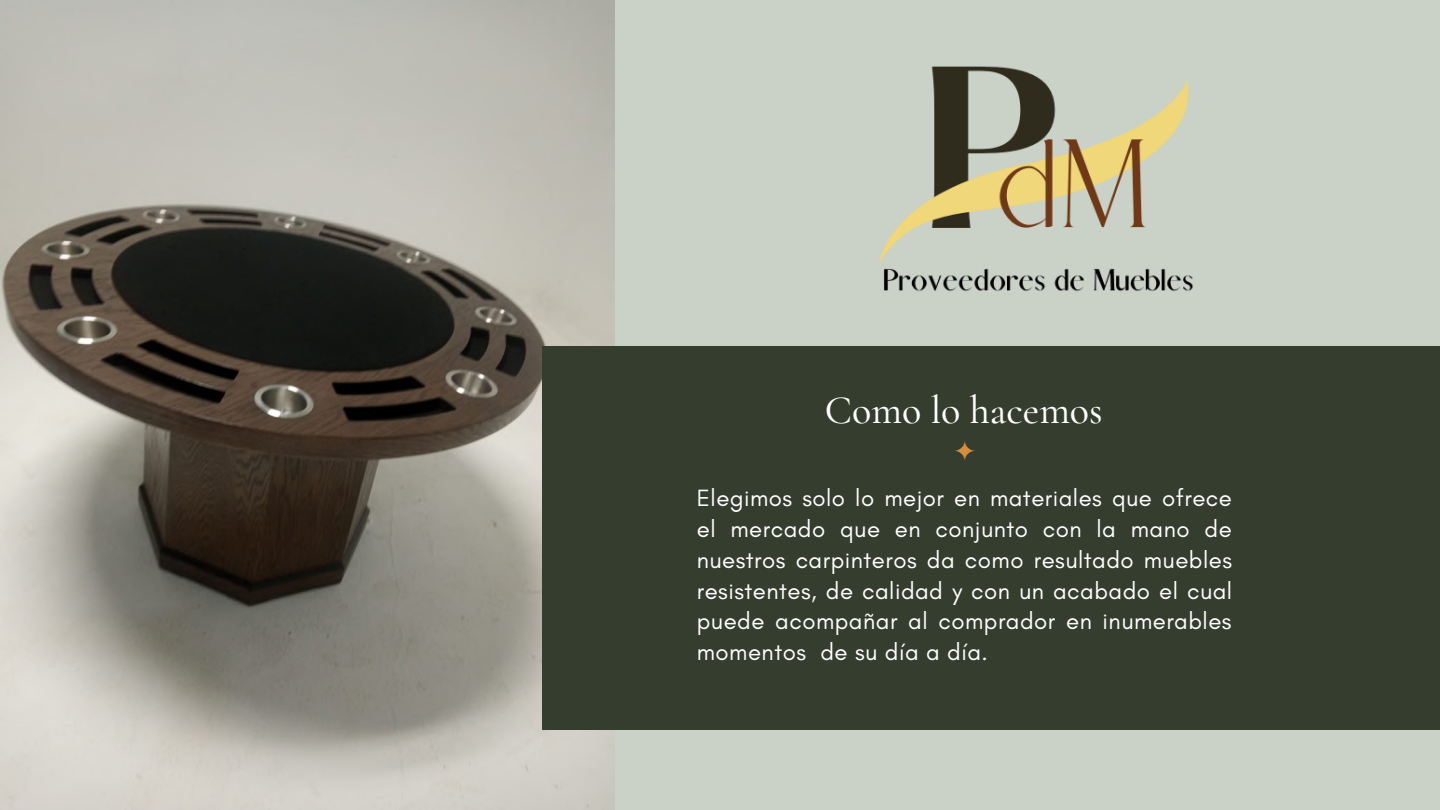
<style>
.page{position:relative;width:1440px;height:810px;background:#cad1c7}
.page>*{position:absolute;margin:0;border:0;box-sizing:border-box;transform-origin:0 0}
.t1{font:500 40px "Cormorant Garamond";color:#fff}
.t2{font:28px "DejaVu Sans";color:#d58e3c}
.t3{font:24px/30.8px "Glacial Indifference";letter-spacing:.02em;color:#fff;text-align:justify}
</style>
<div class="page">
<img style="left:0;top:0;width:615px;height:810px">
<div style="left:543px;top:346px;width:897px;height:383px;background:#353d2f"></div>
<img style="left:879px;top:66px;width:314px;height:226px">
<h1 class="t1" style="left:825px;top:386px;width:279px">Como lo hacemos</h1>
<p class="t2" style="left:953px;top:435px;width:25px">✦</p>
<p class="t3" style="left:697px;top:483px;width:537px">Elegimos solo lo mejor en materiales que ofrece el mercado que en conjunto con la mano de nuestros carpinteros da como resultado muebles resistentes, de calidad y con un acabado el cual puede acompañar al comprador en inumerables momentos de su día a día.</p>
</div>
